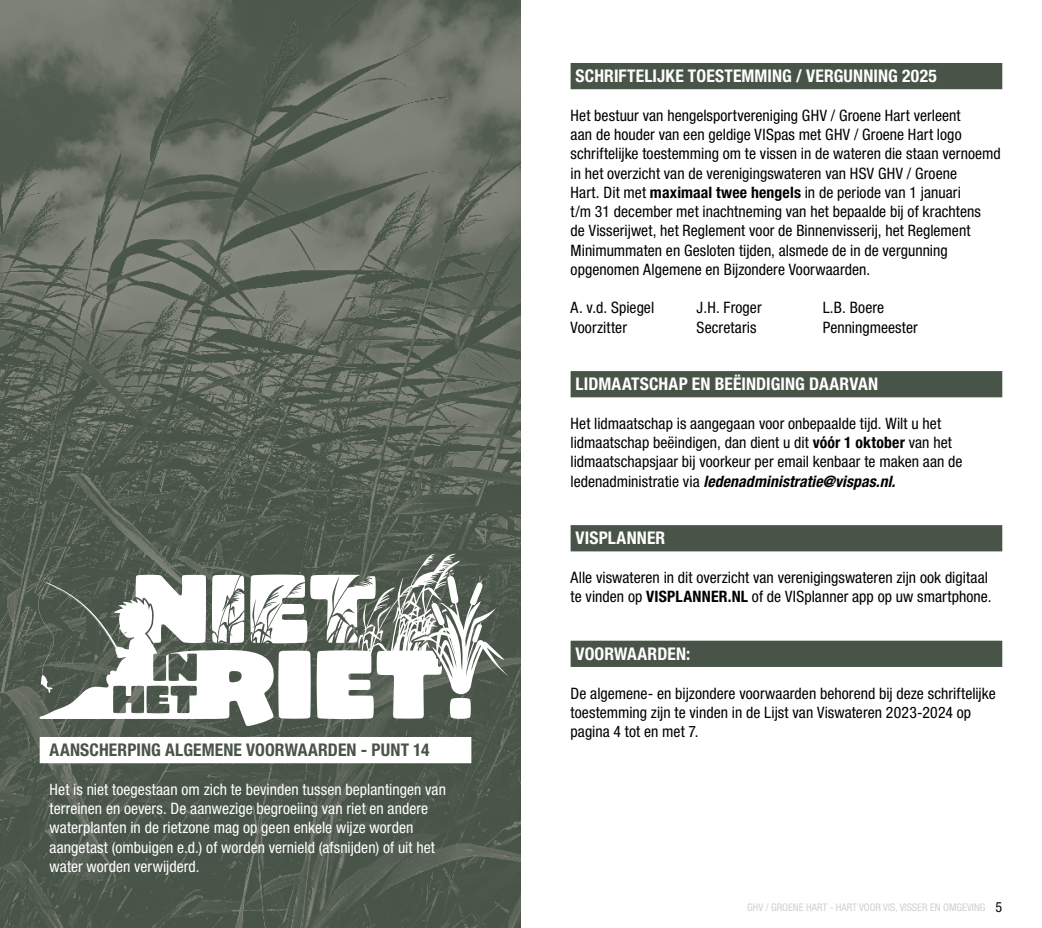
<style>
.page{position:relative;width:1042px;height:928px;background:#fff}
.page>*{position:absolute;margin:0;border:0;box-sizing:border-box;transform-origin:0 0}
.t1{font:700 condensed 17.5px "Helvetica Neue LT Std";letter-spacing:.005em;color:#fff}
.t2{font:700 condensed 17.5px "Helvetica Neue LT Std";letter-spacing:.005em;color:#475447}
.t3{font:condensed 15.75px/19.2px "Helvetica Neue LT Std";color:#000}
.t4{font:condensed 15.75px/19.2px "Helvetica Neue LT Std";color:#fff}
.t5{font:condensed 10.5px "Helvetica Neue LT Std";color:#d0d0d0}
.s1{font-weight:700}
.s2{font-weight:700;font-style:italic}
.s3{font-size:14px;color:#000}
</style>
<div class="page">
<div style="left:570px;top:63px;width:432px;height:26px;background:#475447"></div>
<div style="left:570px;top:371px;width:432px;height:26px;background:#475447"></div>
<div style="left:570px;top:525px;width:432px;height:26px;background:#475447"></div>
<div style="left:570px;top:640px;width:432px;height:27px;background:#475447"></div>
<img style="left:0;top:0;width:521px;height:928px">
<svg style="left:37px;top:554px;width:471px;height:172px"></svg>
<div style="left:40px;top:737px;width:431px;height:26px;background:#fff"></div>
<p class="t2" style="left:50px;top:739px;width:381px">AANSCHERPING ALGEMENE VOORWAARDEN - PUNT 14</p>
<p class="t4" style="left:50px;top:779px;width:398px">Het is niet toegestaan om zich te bevinden tussen beplantingen van terreinen en oevers. De aanwezige begroeiing van riet en andere waterplanten in de rietzone mag op geen enkele wijze worden aangetast (ombuigen e.d.) of worden vernield (afsnijden) of uit het water worden verwijderd.</p>
<p class="t1" style="left:575px;top:65px;width:363px">SCHRIFTELIJKE TOESTEMMING / VERGUNNING 2025</p>
<p class="t3" style="left:570px;top:105px;width:432px">Het bestuur van hengelsportvereniging GHV / Groene Hart verleent<br>aan de houder van een geldige VISpas met GHV / Groene Hart logo schriftelijke toestemming om te vissen in de wateren die staan vernoemd in het overzicht van de verenigingswateren van HSV GHV / Groene<br>Hart. Dit met <span class="s1">maximaal twee hengels</span> in de periode van 1 januari<br>t/m 31 december met inachtneming van het bepaalde bij of krachtens<br>de Visserijwet, het Reglement voor de Binnenvisserij, het Reglement Minimummaten en Gesloten tijden, alsmede de in de vergunning opgenomen Algemene en Bijzondere Voorwaarden.</p>
<p class="t3" style="left:570px;top:298px;width:85px">A. v.d. Spiegel</p>
<p class="t3" style="left:696px;top:298px;width:67px">J.H. Froger</p>
<p class="t3" style="left:822px;top:298px;width:63px">L.B. Boere</p>
<p class="t3" style="left:570px;top:317px;width:58px">Voorzitter</p>
<p class="t3" style="left:696px;top:317px;width:61px">Secretaris</p>
<p class="t3" style="left:822px;top:317px;width:97px">Penningmeester</p>
<p class="t1" style="left:575px;top:373px;width:304px">LIDMAATSCHAP EN BEËINDIGING DAARVAN</p>
<p class="t3" style="left:570px;top:413px;width:393px">Het lidmaatschap is aangegaan voor onbepaalde tijd. Wilt u het lidmaatschap beëindigen, dan dient u dit <span class="s1">vóór 1 oktober</span> van het lidmaatschapsjaar bij voorkeur per email kenbaar te maken aan de ledenadministratie via <span class="s2">ledenadministratie@vispas.nl.</span></p>
<p class="t1" style="left:575px;top:527px;width:91px">VISPLANNER</p>
<p class="t3" style="left:570px;top:567px;width:422px">Alle viswateren in dit overzicht van verenigingswateren zijn ook digitaal te vinden op <span class="s1">VISPLANNER.NL</span> of de VISplanner app op uw smartphone.</p>
<p class="t1" style="left:575px;top:643px;width:116px">VOORWAARDEN:</p>
<p class="t3" style="left:570px;top:683px;width:427px">De algemene- en bijzondere voorwaarden behorend bij deze schriftelijke toestemming zijn te vinden in de Lijst van Viswateren 2023-2024 op pagina 4 tot en met 7.</p>
<p class="t5" style="left:747px;top:900px;width:257px">GHV / GROENE HART - HART VOOR VIS, VISSER EN OMGEVING <span class="s3">5</span></p>
</div>
